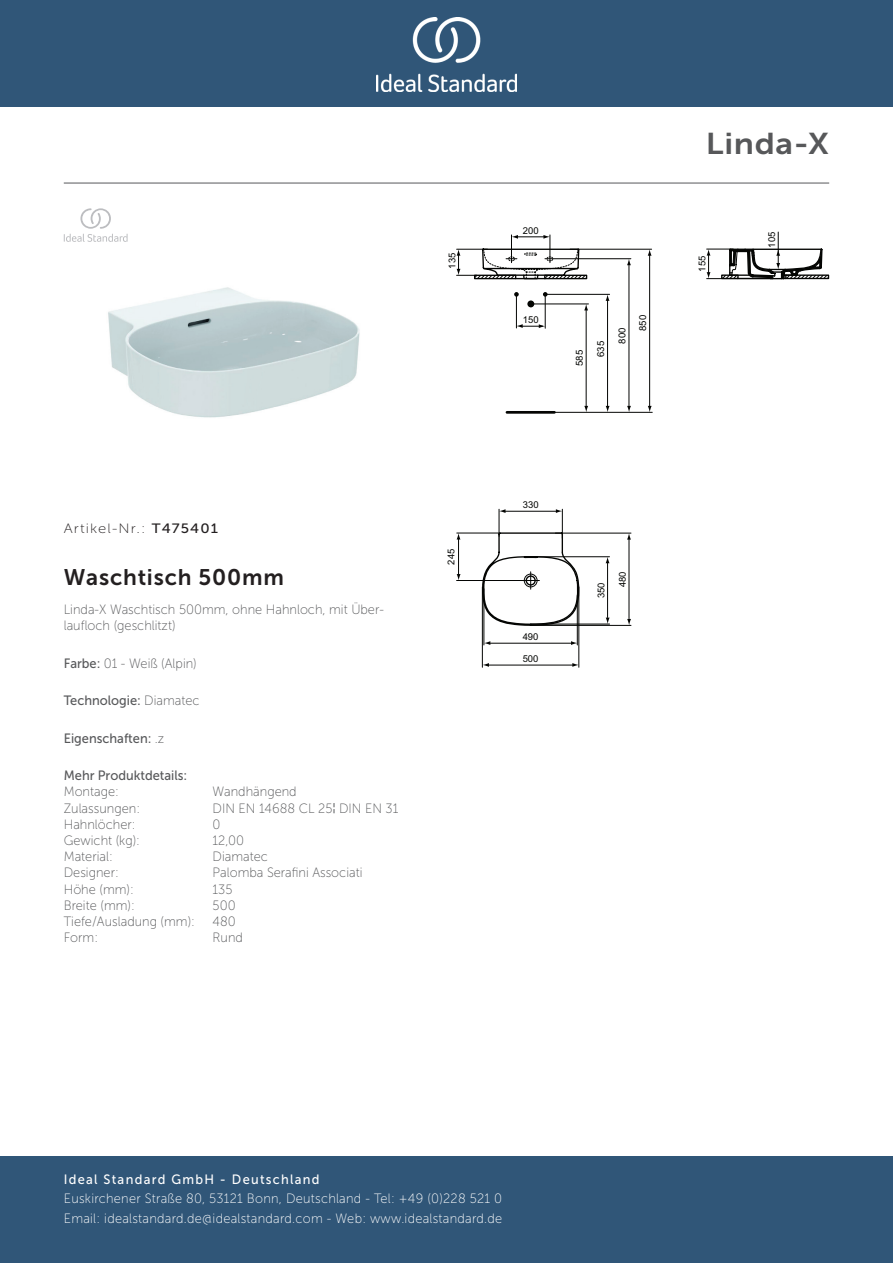
<style>
.page{position:relative;width:893px;height:1263px;background:#fff}
.page>*{position:absolute;margin:0;border:0;box-sizing:border-box;transform-origin:0 0}
._001_Produkttyp{font:30px "Museo Sans 700";letter-spacing:.02em;color:#57585a;scale:1.1 1}
.t1{font:22.5px "Museo Sans 700";letter-spacing:.035em;color:#231f20}
.t2{font:13.5px/19.5px "Museo Sans 100";letter-spacing:.02em;color:#fff;scale:.95 1}
.Marketing_Descriptio{font:13.5px/16.2px "Museo Sans 100";color:#57585a;scale:.95 1}
.Technology{font:13.5px "Museo Sans 500";color:#57585a;scale:.95 1}
.Accreditations{font:13.5px "Museo Sans 100";color:#57585a;scale:.95 1}
.Designer{font:13.5px "Museo Sans 100";color:#57585a;scale:.95 1}
.t3{font:13.5px "Museo Sans 500";letter-spacing:.1em;color:#fff;scale:.95 1}
.Depth__mm{font:13.5px "Museo Sans 100";color:#57585a;scale:.95 1}
.Colour{font:13.5px "Museo Sans 100";color:#57585a;scale:.95 1}
.t4{font:13.5px "Museo Sans 100";letter-spacing:.075em;color:#231f20;scale:1.1 1}
.Mounting{font:13.5px "Museo Sans 100";color:#57585a;scale:.95 1}
.Net_Weight__kg{font:13.5px "Museo Sans 100";color:#57585a;scale:.95 1}
.Material{font:13.5px "Museo Sans 100";color:#57585a;scale:.95 1}
.Features{font:13.5px "Museo Sans 500";color:#57585a;scale:.95 1}
.Width__mm{font:13.5px "Museo Sans 100";color:#57585a;scale:.95 1}
.Tap_Holes{font:13.5px "Museo Sans 100";color:#57585a;scale:.95 1}
.Height__mm{font:13.5px "Museo Sans 100";color:#57585a;scale:.95 1}
.Shape{font:13.5px "Museo Sans 100";color:#57585a;scale:.95 1}
.t5{font:9.6px "Arial";color:#040503}
.t6{font:9.45px "Arial";color:#040503}
.s1{font-family:"Museo Sans 500"}
.s2{font-family:"Museo Sans 100"}
</style>
<div class="page">
<div style="left:0;top:1157px;width:893px;height:106px;background:#305678"></div>
<div style="left:0;top:0;width:893px;height:107px;background:#305678"></div>
<img style="left:376px;top:18px;width:141px;height:73px">
<hr style="left:64px;top:183px;width:765px;height:1px;background:#57585a">
<img style="left:108px;top:287px;width:252px;height:131px">
<hr style="left:507px;top:411px;width:47px;height:3px;background:#040503">
<div style="left:527px;top:300px;width:7px;height:7px;background:#040503;border-radius:50%"></div>
<svg style="left:517px;top:324px;width:28px;height:4px"></svg>
<hr style="left:516px;top:295px;width:1px;height:33px;background:#040503">
<hr style="left:545px;top:295px;width:1px;height:33px;background:#040503">
<hr style="left:488px;top:665px;width:86px;height:1px;background:#040503">
<svg style="left:483px;top:663px;width:6px;height:4px"></svg>
<svg style="left:572px;top:663px;width:6px;height:4px"></svg>
<hr style="left:482px;top:587px;width:1px;height:80px;background:#040503">
<hr style="left:484px;top:589px;width:1px;height:56px;background:#040503">
<hr style="left:490px;top:643px;width:82px;height:1px;background:#040503">
<svg style="left:484px;top:641px;width:6px;height:4px"></svg>
<svg style="left:571px;top:641px;width:6px;height:4px"></svg>
<hr style="left:530px;top:556px;width:79px;height:1px;background:#040503">
<hr style="left:607px;top:561px;width:1px;height:56px;background:#040503">
<svg style="left:606px;top:618px;width:4px;height:6px"></svg>
<svg style="left:606px;top:557px;width:3px;height:6px"></svg>
<hr style="left:530px;top:625px;width:101px;height:1px;background:#040503">
<hr style="left:531px;top:624px;width:79px;height:1px;background:#040503">
<hr style="left:555px;top:533px;width:76px;height:1px;background:#040503">
<hr style="left:629px;top:539px;width:1px;height:80px;background:#040503">
<svg style="left:627px;top:619px;width:4px;height:6px"></svg>
<svg style="left:627px;top:533px;width:4px;height:7px"></svg>
<hr style="left:457px;top:580px;width:74px;height:1px;background:#040503">
<hr style="left:458px;top:537px;width:1px;height:38px;background:#040503">
<svg style="left:457px;top:574px;width:4px;height:6px"></svg>
<hr style="left:457px;top:533px;width:42px;height:1px;background:#040503">
<hr style="left:578px;top:587px;width:1px;height:80px;background:#040503">
<svg style="left:481px;top:509px;width:99px;height:117px"></svg>
<hr style="left:577px;top:595px;width:1px;height:50px;background:#040503">
<hr style="left:649px;top:254px;width:1px;height:153px;background:#040503">
<svg style="left:648px;top:406px;width:4px;height:6px"></svg>
<svg style="left:648px;top:250px;width:4px;height:6px"></svg>
<hr style="left:570px;top:249px;width:82px;height:1px;background:#040503">
<hr style="left:545px;top:258px;width:86px;height:1px;background:#040503">
<hr style="left:629px;top:264px;width:1px;height:143px;background:#040503">
<svg style="left:627px;top:406px;width:4px;height:6px"></svg>
<svg style="left:627px;top:259px;width:4px;height:6px"></svg>
<hr style="left:546px;top:294px;width:64px;height:1px;background:#040503">
<hr style="left:531px;top:304px;width:57px;height:1px;background:#040503">
<hr style="left:607px;top:300px;width:1px;height:107px;background:#040503">
<svg style="left:606px;top:406px;width:4px;height:6px"></svg>
<svg style="left:606px;top:294px;width:3px;height:7px"></svg>
<hr style="left:586px;top:309px;width:1px;height:98px;background:#040503">
<svg style="left:584px;top:406px;width:4px;height:6px"></svg>
<svg style="left:584px;top:304px;width:4px;height:6px"></svg>
<hr style="left:534px;top:412px;width:118px;height:1px;background:#040503">
<svg style="left:457px;top:235px;width:130px;height:62px"></svg>
<hr style="left:778px;top:232px;width:1px;height:33px;background:#040503">
<svg style="left:707px;top:247px;width:122px;height:33px"></svg>
<svg style="left:64px;top:208px;width:64px;height:34px"></svg>
<p class="t6" style="left:446px;top:269px;width:17px;rotate:-90deg">135</p>
<p class="t4" style="left:64px;top:521px;width:142px">Artikel-Nr.: <span class="s1">T475401</span></p>
<p class="t1" style="left:64px;top:565px;width:222px">Waschtisch 500mm</p>
<p class="Marketing_Descriptio" style="left:64px;top:602px;width:339px">Linda-X Waschtisch 500mm, ohne Hahnloch, mit Über&shy;laufloch (geschlitzt)</p>
<p class="Colour" style="left:64px;top:656px;width:142px"><span class="s1">Farbe:</span> 01 - Weiß (Alpin)</p>
<p class="Technology" style="left:64px;top:693px;width:144px">Technologie: <span class="s2">Diamatec</span></p>
<p class="Features" style="left:64px;top:731px;width:107px">Eigenschaften: <span class="s2">.z</span></p>
<p class="Technology" style="left:64px;top:768px;width:132px">Mehr Produktdetails:</p>
<p class="Mounting" style="left:64px;top:785px;width:60px">Montage:</p>
<p class="Mounting" style="left:213px;top:785px;width:90px">Wandhängend</p>
<p class="Accreditations" style="left:64px;top:801px;width:82px">Zulassungen:</p>
<p class="Accreditations" style="left:213px;top:801px;width:197px">DIN EN 14688 CL 25¦DIN EN 31</p>
<p class="Tap_Holes" style="left:64px;top:817px;width:77px">Hahnlöcher:</p>
<p class="Tap_Holes" style="left:213px;top:817px;width:10px">0</p>
<p class="Net_Weight__kg" style="left:64px;top:833px;width:82px">Gewicht (kg):</p>
<p class="Net_Weight__kg" style="left:213px;top:833px;width:35px">12,00</p>
<p class="Material" style="left:64px;top:849px;width:53px">Material:</p>
<p class="Material" style="left:213px;top:849px;width:60px">Diamatec</p>
<p class="Designer" style="left:64px;top:866px;width:59px">Designer:</p>
<p class="Designer" style="left:213px;top:866px;width:159px">Palomba Serafini Associati</p>
<p class="Height__mm" style="left:64px;top:882px;width:75px">Höhe (mm):</p>
<p class="Height__mm" style="left:213px;top:882px;width:22px">135</p>
<p class="Width__mm" style="left:64px;top:898px;width:76px">Breite (mm):</p>
<p class="Width__mm" style="left:213px;top:898px;width:26px">500</p>
<p class="Depth__mm" style="left:64px;top:914px;width:140px">Tiefe/Ausladung (mm):</p>
<p class="Depth__mm" style="left:213px;top:914px;width:26px">480</p>
<p class="Shape" style="left:64px;top:930px;width:38px">Form:</p>
<p class="Shape" style="left:213px;top:930px;width:33px">Rund</p>
<p class="t6" style="left:445px;top:565px;width:17px;rotate:-90deg">245</p>
<p class="t6" style="left:523px;top:224px;width:17px">200</p>
<p class="t6" style="left:523px;top:313px;width:17px">150</p>
<p class="t5" style="left:573px;top:366px;width:18px;rotate:-90deg">585</p>
<p class="t5" style="left:594px;top:357px;width:18px;rotate:-90deg">635</p>
<p class="t5" style="left:615px;top:343px;width:18px;rotate:-90deg">800</p>
<p class="t5" style="left:636px;top:331px;width:18px;rotate:-90deg">850</p>
<p class="_001_Produkttyp" style="left:706px;top:127px;width:114px">Linda-X</p>
<p class="t6" style="left:695px;top:272px;width:17px;rotate:-90deg">155</p>
<p class="t6" style="left:765px;top:248px;width:17px;rotate:-90deg">105</p>
<p class="t6" style="left:523px;top:498px;width:17px">330</p>
<p class="t6" style="left:523px;top:630px;width:17px">490</p>
<p class="t6" style="left:523px;top:652px;width:17px">500</p>
<p class="t6" style="left:595px;top:598px;width:17px;rotate:-90deg">350</p>
<p class="t6" style="left:616px;top:587px;width:17px;rotate:-90deg">480</p>
<p class="t3" style="left:64px;top:1172px;width:271px">Ideal Standard GmbH - Deutschland</p>
<p class="t2" style="left:64px;top:1189px;width:463px">Euskirchener Straße 80, 53121 Bonn, Deutschland - Tel: +49 (0)228 521 0<br>Email: idealstandard.de@idealstandard.com - Web: www.idealstandard.de</p>
</div>
